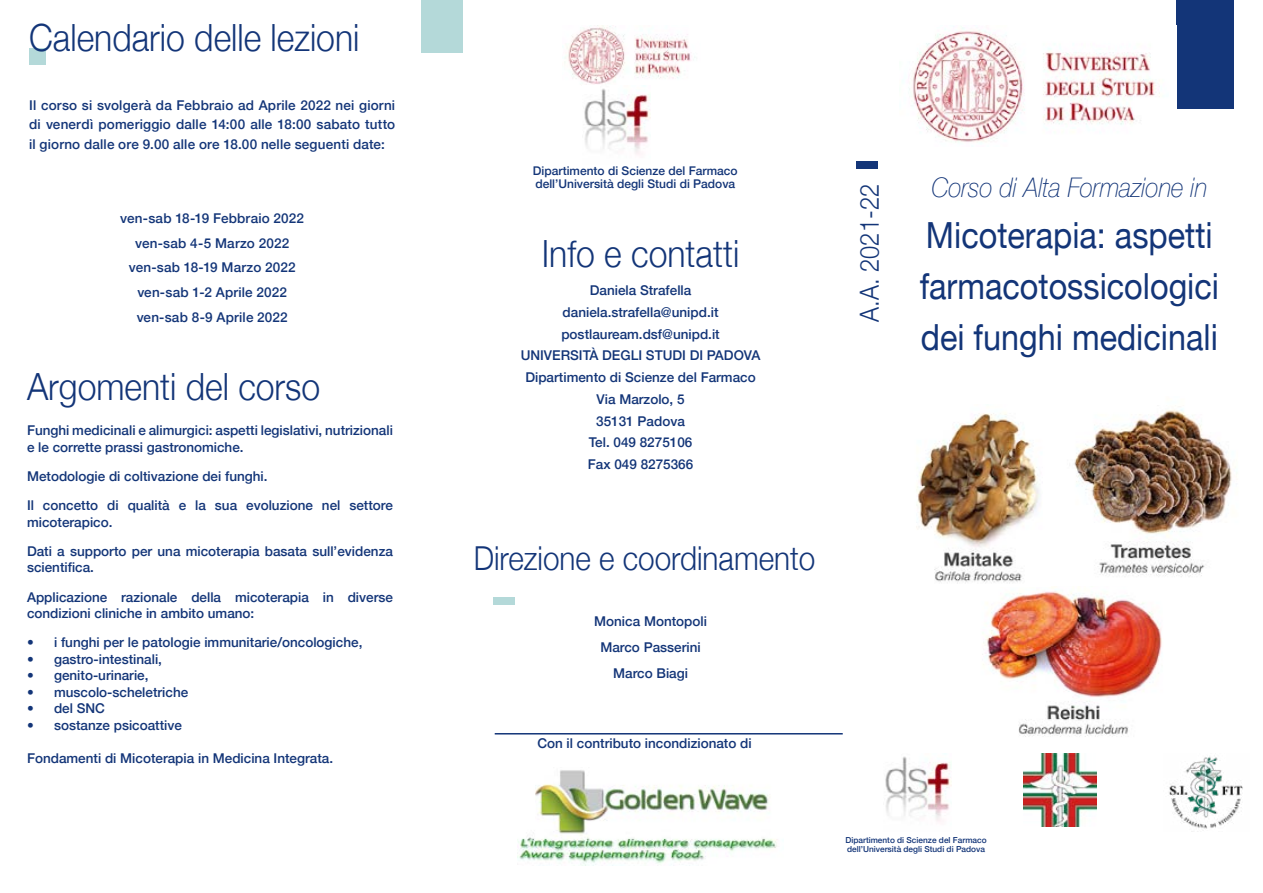
<style>
.page{position:relative;width:1263px;height:893px;background:#fff}
.page>*{position:absolute;margin:0;border:0;box-sizing:border-box;transform-origin:0 0}
.t1{font:300 37.5px "Helvetica Neue";color:#133578;scale:.9 1}
.t2{font:36px/51px "Helvetica Neue";color:#133578;scale:.9 1}
.t3{font:300 33px "Helvetica Neue";color:#133578;scale:.9 1}
.t4{font:italic 100 27px "Helvetica Neue";color:#133578;scale:.9 1}
.t5{font:300 26.25px "Helvetica Neue";color:#133578;scale:.9 1}
.t6{font:500 13.5px/21.8px "Helvetica Neue";color:#133578}
.t7{font:500 12px/13.5px "Helvetica Neue";color:#133578}
.t8{font:500 8.25px/9.3px "Helvetica Neue";color:#133578}
</style>
<div class="page">
<div style="left:1177px;top:0;width:57px;height:108px;background:#133578"></div>
<div style="left:421px;top:0;width:41px;height:52px;background:#b4d9d9"></div>
<img style="left:1169px;top:756px;width:74px;height:76px">
<img style="left:909px;top:27px;width:251px;height:115px">
<img style="left:562px;top:25px;width:133px;height:61px">
<img style="left:584px;top:88px;width:67px;height:67px">
<img style="left:885px;top:756px;width:66px;height:66px">
<img style="left:1074px;top:409px;width:158px;height:168px">
<img style="left:983px;top:587px;width:179px;height:150px">
<img style="left:916px;top:413px;width:124px;height:171px">
<img style="left:1024px;top:754px;width:73px;height:73px">
<div style="left:857px;top:161px;width:21px;height:8px;background:#133578"></div>
<div style="left:494px;top:597px;width:21px;height:7px;background:#b4d9d9"></div>
<div style="left:29px;top:48px;width:17px;height:17px;background:#b4d9d9"></div>
<hr style="left:495px;top:733px;width:348px;height:1px;background:#133578">
<img style="left:518px;top:770px;width:259px;height:96px">
<h1 class="t1" style="left:29px;top:7px;width:368px">Calendario delle lezioni</h1>
<p class="t6" style="left:29px;top:94px;width:367px;line-height:19.5px;text-align:justify">Il corso si svolgerà da Febbraio ad Aprile 2022 nei giorni di venerdì pomeriggio dalle 14:00 alle 18:00 sabato tutto il giorno dalle ore 9.00 alle ore 18.00 nelle seguenti date:</p>
<p class="t6" style="left:120px;top:205px;width:185px;line-height:24.8px;text-align:center">ven-sab 18-19 Febbraio 2022 ven-sab 4-5 Marzo 2022 ven-sab 18-19 Marzo 2022 ven-sab 1-2 Aprile 2022 ven-sab 8-9 Aprile 2022</p>
<h1 class="t1" style="left:27px;top:357px;width:327px">Argomenti del corso</h1>
<p class="t6" style="left:27px;top:421px;width:367px;line-height:16.5px">Funghi medicinali e alimurgici: aspetti legislativi, nutrizionali e le corrette prassi gastronomiche.</p>
<p class="t6" style="left:27px;top:460px;width:367px;line-height:29.2px">Metodologie di coltivazione dei funghi.<br>Il concetto di qualità e la sua evoluzione nel settore</p>
<p class="t6" style="left:27px;top:506px;width:367px;line-height:29.2px">micoterapico.<br>Dati a supporto per una micoterapia basata sull’evidenza</p>
<p class="t6" style="left:27px;top:552px;width:367px;line-height:29.2px">scientifica.<br>Applicazione razionale della micoterapia in diverse</p>
<p class="t6" style="left:27px;top:601px;width:229px">condizioni cliniche in ambito umano:</p>
<p class="t6" style="left:27px;top:631px;width:337px">• i funghi per le patologie immunitarie/oncologiche,</p>
<p class="t6" style="left:27px;top:647px;width:137px">• gastro-intestinali,</p>
<p class="t6" style="left:27px;top:664px;width:123px">• genito-urinarie,</p>
<p class="t6" style="left:27px;top:680px;width:163px">• muscolo-scheletriche</p>
<p class="t6" style="left:27px;top:697px;width:80px">• del SNC</p>
<p class="t6" style="left:27px;top:713px;width:157px">• sostanze psicoattive</p>
<p class="t6" style="left:27px;top:746px;width:308px">Fondamenti di Micoterapia in Medicina Integrata.</p>
<p class="t7" style="left:533px;top:163px;width:206px">Dipartimento di Scienze del Farmaco dell’Università degli Studi di Padova</p>
<h1 class="t1" style="left:542px;top:223px;width:221px">Info e contatti</h1>
<p class="t6" style="left:521px;top:278px;width:241px;text-align:center">Daniela Strafella daniela.strafella@unipd.it postlauream.dsf@unipd.it<br>UNIVERSITÀ DEGLI STUDI DI PADOVA<br>Dipartimento di Scienze del Farmaco<br>Via Marzolo, 5<br>35131 Padova<br>Tel. 049 8275106<br>Fax 049 8275366</p>
<h3 class="t3" style="left:474px;top:532px;width:381px">Direzione e coordinamento</h3>
<p class="t6" style="left:594px;top:606px;width:114px;line-height:26.2px;text-align:center">Monica Montopoli<br>Marco Passerini<br>Marco Biagi</p>
<p class="t6" style="left:537px;top:731px;width:216px">Con il contributo incondizionato di</p>
<h3 class="t5" style="left:848px;top:321px;width:154px;rotate:-90deg">A.A. 2021-22</h3>
<h3 class="t4" style="left:931px;top:167px;width:308px">Corso di Alta Formazione in</h3>
<h2 class="t2" style="left:920px;top:212px;width:334px">Micoterapia: aspetti farmacotossicologici dei funghi medicinali</h2>
<p class="t8" style="left:845px;top:834px;width:143px">Dipartimento di Scienze del Farmaco dell’Università degli Studi di Padova</p>
</div>
